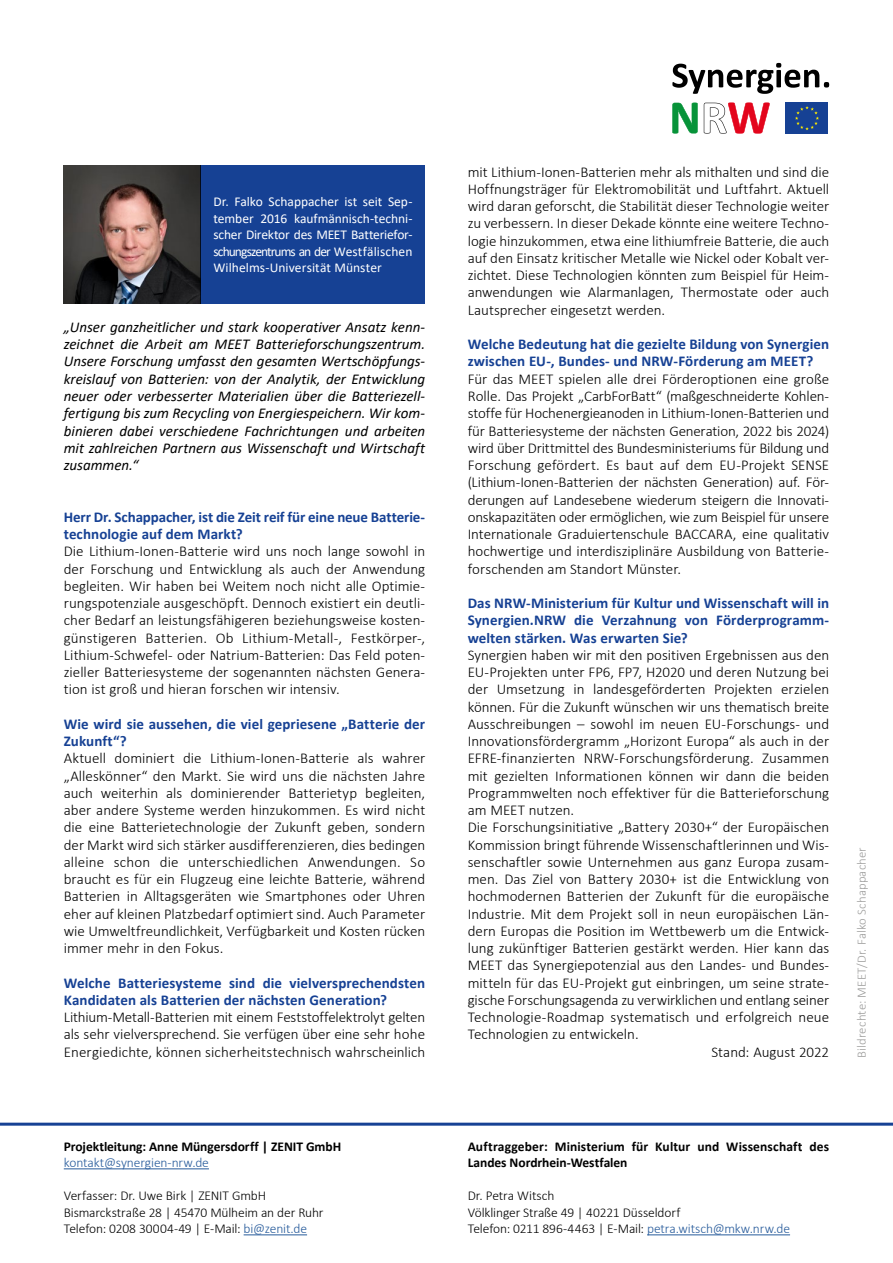
<style>
.page{position:relative;width:893px;height:1263px;background:#fff}
.page>*{position:absolute;margin:0;border:0;box-sizing:border-box;transform-origin:0 0}
.t1{font:300 15px/17.2px "Calibri";color:#000;text-align:justify}
.t2{font:700 15px/17.2px "Calibri";letter-spacing:.005em;color:#164194}
.t3{font:italic 15px/17.2px "Calibri";color:#000;text-align:justify}
.t4{font:300 13.5px/16.5px "Calibri";letter-spacing:-.01em;color:#000}
.t5{font:13.5px/16.5px "Calibri";letter-spacing:.005em;color:#fff;text-align:justify}
.t6{font:700 13.5px/16.5px "Calibri";color:#000}
.t7{font:300 13.5px "Calibri";letter-spacing:-.01em;color:#275b9b}
.t8{font:300 12.75px "Calibri";letter-spacing:.01em;color:#9d9d9c}
.s1{color:#275b9b}
</style>
<div class="page">
<svg style="left:672px;top:63px;width:157px;height:31px"></svg>
<div style="left:786px;top:102px;width:42px;height:32px;background:#164194"></div>
<svg style="left:795px;top:106px;width:24px;height:24px"></svg>
<svg style="left:672px;top:103px;width:26px;height:31px"></svg>
<svg style="left:704px;top:103px;width:66px;height:31px"></svg>
<div style="left:201px;top:165px;width:224px;height:138px;background:#164194"></div>
<hr style="left:0;top:1123px;width:893px;height:3px;background:#164194">
<hr style="left:64px;top:1168px;width:145px;height:1px;background:#275b9b">
<hr style="left:244px;top:1234px;width:63px;height:1px;background:#275b9b">
<hr style="left:647px;top:1234px;width:143px;height:1px;background:#275b9b">
<img style="left:64px;top:165px;width:137px;height:138px">
<p class="t5" style="left:213px;top:193px;width:200px">Dr. Falko Schappacher ist seit Sep&shy;tember 2016 kaufmännisch-techni&shy;scher Direktor des MEET Batteriefor&shy;schungszentrums an der Westfälischen Wilhelms-Universität Münster</p>
<p class="t3" style="left:64px;top:318px;width:363px">„Unser ganzheitlicher und stark kooperativer Ansatz kenn&shy;zeichnet die Arbeit am MEET Batterieforschungszentrum.<br>Unsere Forschung umfasst den gesamten Wertschöpfungs&shy;kreislauf von Batterien: von der Analytik, der Entwicklung neuer oder verbesserter Materialien über die Batteriezell&shy;fertigung bis zum Recycling von Energiespeichern. Wir kom&shy;binieren dabei verschiedene Fachrichtungen und arbeiten mit zahlreichen Partnern aus Wissenschaft und Wirtschaft zusammen.“</p>
<p class="t2" style="left:64px;top:508px;width:363px">Herr Dr. Schappacher, ist die Zeit reif für eine neue Batterie&shy;technologie auf dem Markt?</p>
<p class="t1" style="left:64px;top:542px;width:363px">Die Lithium-Ionen-Batterie wird uns noch lange sowohl in der Forschung und Entwicklung als auch der Anwendung begleiten. Wir haben bei Weitem noch nicht alle Optimie&shy;rungspotenziale ausgeschöpft. Dennoch existiert ein deutli&shy;cher Bedarf an leistungsfähigeren beziehungsweise kosten&shy;günstigeren Batterien. Ob Lithium-Metall-, Festkörper-, Lithium-Schwefel- oder Natrium-Batterien: Das Feld poten&shy;zieller Batteriesysteme der sogenannten nächsten Genera&shy;tion ist groß und hieran forschen wir intensiv.</p>
<p class="t2" style="left:64px;top:715px;width:363px">Wie wird sie aussehen, die viel gepriesene „Batterie der<br>Zukunft“?</p>
<p class="t1" style="left:64px;top:749px;width:363px">Aktuell dominiert die Lithium-Ionen-Batterie als wahrer „Alleskönner“ den Markt. Sie wird uns die nächsten Jahre auch weiterhin als dominierender Batterietyp begleiten, aber andere Systeme werden hinzukommen. Es wird nicht die eine Batterietechnologie der Zukunft geben, sondern der Markt wird sich stärker ausdifferenzieren, dies bedingen alleine schon die unterschiedlichen Anwendungen. So braucht es für ein Flugzeug eine leichte Batterie, während Batterien in Alltagsgeräten wie Smartphones oder Uhren eher auf kleinen Platzbedarf optimiert sind. Auch Parameter wie Umweltfreundlichkeit, Verfügbarkeit und Kosten rücken immer mehr in den Fokus.</p>
<p class="t2" style="left:64px;top:974px;width:363px">Welche Batteriesysteme sind die vielversprechendsten<br>Kandidaten als Batterien der nächsten Generation?</p>
<p class="t1" style="left:64px;top:1008px;width:363px">Lithium-Metall-Batterien mit einem Feststoffelektrolyt gelten als sehr vielversprechend. Sie verfügen über eine sehr hohe Energiedichte, können sicherheitstechnisch wahrscheinlich</p>
<p class="t6" style="left:64px;top:1138px;width:279px">Projektleitung: Anne Müngersdorff | ZENIT GmbH</p>
<p class="t7" style="left:64px;top:1154px;width:147px">kontakt@synergien-nrw.de</p>
<p class="t4" style="left:64px;top:1187px;width:261px">Verfasser: Dr. Uwe Birk | ZENIT GmbH<br>Bismarckstraße 28 | 45470 Mülheim an der Ruhr<br>Telefon: 0208 30004-49 | E-Mail: <span class="s1">bi@zenit.de</span></p>
<p class="t1" style="left:468px;top:163px;width:363px">mit Lithium-Ionen-Batterien mehr als mithalten und sind die Hoffnungsträger für Elektromobilität und Luftfahrt. Aktuell wird daran geforscht, die Stabilität dieser Technologie weiter zu verbessern. In dieser Dekade könnte eine weitere Techno&shy;logie hinzukommen, etwa eine lithiumfreie Batterie, die auch auf den Einsatz kritischer Metalle wie Nickel oder Kobalt ver&shy;zichtet. Diese Technologien könnten zum Beispiel für Heim&shy;anwendungen wie Alarmanlagen, Thermostate oder auch Lautsprecher eingesetzt werden.</p>
<p class="t2" style="left:468px;top:335px;width:363px">Welche Bedeutung hat die gezielte Bildung von Synergien zwischen EU-, Bundes- und NRW-Förderung am MEET?</p>
<p class="t1" style="left:468px;top:370px;width:363px">Für das MEET spielen alle drei Förderoptionen eine große Rolle. Das Projekt „CarbForBatt“ (maßgeschneiderte Kohlen&shy;stoffe für Hochenergieanoden in Lithium-Ionen-Batterien und für Batteriesysteme der nächsten Generation, 2022 bis 2024) wird über Drittmittel des Bundesministeriums für Bildung und Forschung gefördert. Es baut auf dem EU-Projekt SENSE (Lithium-Ionen-Batterien der nächsten Generation) auf. För&shy;derungen auf Landesebene wiederum steigern die Innovati&shy;onskapazitäten oder ermöglichen, wie zum Beispiel für unsere Internationale Graduiertenschule BACCARA, eine qualitativ hochwertige und interdisziplinäre Ausbildung von Batterie&shy;forschenden am Standort Münster.</p>
<p class="t2" style="left:468px;top:594px;width:363px;text-align:justify">Das NRW-Ministerium für Kultur und Wissenschaft will in Synergien.NRW die Verzahnung von Förderprogramm&shy;welten stärken. Was erwarten Sie?</p>
<p class="t1" style="left:468px;top:646px;width:363px">Synergien haben wir mit den positiven Ergebnissen aus den</p>
<p class="t1" style="left:468px;top:663px;width:363px">EU-Projekten unter FP6, FP7, H2020 und deren Nutzung bei</p>
<p class="t1" style="left:468px;top:680px;width:363px">der Umsetzung in landesgeförderten Projekten erzielen</p>
<p class="t1" style="left:468px;top:698px;width:363px">können. Für die Zukunft wünschen wir uns thematisch breite</p>
<p class="t1" style="left:468px;top:715px;width:363px">Ausschreibungen – sowohl im neuen EU-Forschungs- und</p>
<p class="t1" style="left:468px;top:732px;width:363px">Innovationsfördergramm „Horizont Europa“ als auch in der</p>
<p class="t1" style="left:468px;top:749px;width:363px">EFRE-finanzierten NRW-Forschungsförderung. Zusammen</p>
<p class="t1" style="left:468px;top:767px;width:363px">mit gezielten Informationen können wir dann die beiden</p>
<p class="t1" style="left:468px;top:784px;width:363px">Programmwelten noch effektiver für die Batterieforschung</p>
<p class="t1" style="left:468px;top:801px;width:108px">am MEET nutzen.</p>
<p class="t1" style="left:468px;top:818px;width:363px">Die Forschungsinitiative „Battery 2030+“ der Europäischen</p>
<p class="t1" style="left:468px;top:836px;width:363px">Kommission bringt führende Wissenschaftlerinnen und Wis-</p>
<p class="t1" style="left:468px;top:853px;width:363px">senschaftler sowie Unternehmen aus ganz Europa zusam-</p>
<p class="t1" style="left:468px;top:870px;width:363px">men. Das Ziel von Battery 2030+ ist die Entwicklung von</p>
<p class="t1" style="left:468px;top:887px;width:363px">hochmodernen Batterien der Zukunft für die europäische</p>
<p class="t1" style="left:468px;top:905px;width:363px">Industrie. Mit dem Projekt soll in neun europäischen Län-</p>
<p class="t1" style="left:468px;top:922px;width:363px">dern Europas die Position im Wettbewerb um die Entwick-</p>
<p class="t1" style="left:468px;top:939px;width:363px">lung zukünftiger Batterien gestärkt werden. Hier kann das</p>
<p class="t1" style="left:468px;top:956px;width:363px">MEET das Synergiepotenzial aus den Landes- und Bundes-</p>
<p class="t1" style="left:468px;top:974px;width:363px">mitteln für das EU-Projekt gut einbringen, um seine strate-</p>
<p class="t1" style="left:468px;top:991px;width:363px">gische Forschungsagenda zu verwirklichen und entlang seiner</p>
<p class="t1" style="left:468px;top:1008px;width:363px">Technologie-Roadmap systematisch und erfolgreich neue</p>
<p class="t1" style="left:468px;top:1025px;width:172px">Technologien zu entwickeln.</p>
<p class="t1" style="left:712px;top:1043px;width:119px">Stand: August 2022</p>
<p class="t8" style="left:854px;top:1058px;width:212px;rotate:-90deg">Bildrechte: MEET/Dr. Falko Schappacher</p>
<p class="t6" style="left:468px;top:1138px;width:363px">Auftraggeber: Ministerium für Kultur und Wissenschaft des<br>Landes Nordrhein-Westfalen</p>
<p class="t4" style="left:468px;top:1187px;width:324px">Dr. Petra Witsch<br>Völklinger Straße 49 | 40221 Düsseldorf<br>Telefon: 0211 896-4463 | E-Mail: <span class="s1">petra.witsch@mkw.nrw.de</span></p>
</div>
